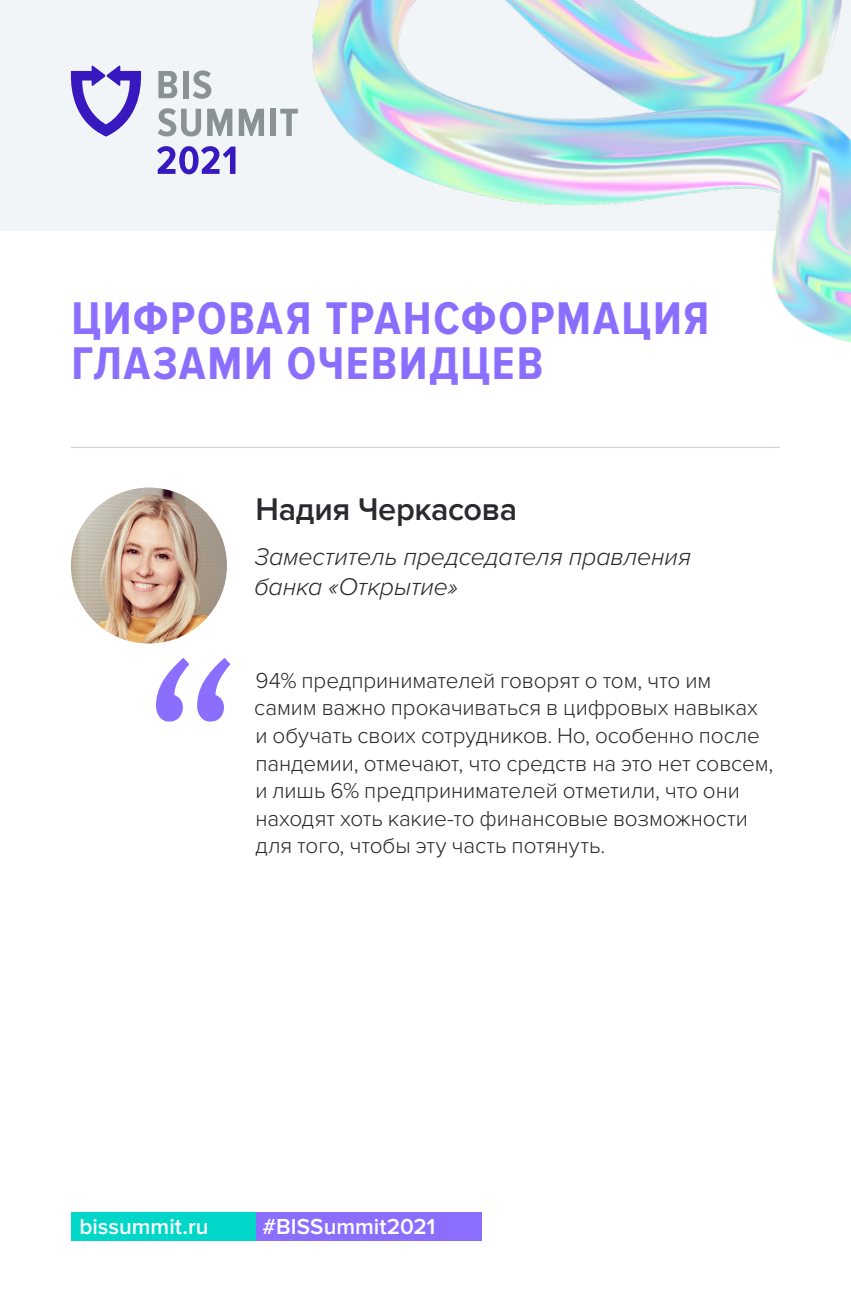
<style>
.page{position:relative;width:851px;height:1312px;background:#fff}
.page>*{position:absolute;margin:0;border:0;box-sizing:border-box;transform-origin:0 0}
.t1{font:700 47.5px/45px "Proxima Nova Cond";letter-spacing:.035em;color:#8c6eff}
.t2{font:600 32.5px "Proxima Nova";letter-spacing:-.01em;color:#282a2d}
.t3{font:italic 300 25px/30px "Proxima Nova";letter-spacing:-.005em;color:#282a2d}
.t4{font:300 22.5px/27.5px "Proxima Nova";letter-spacing:-.005em;color:#282a2d}
.t5{font:600 22.5px "Proxima Nova";color:#fff}
</style>
<div class="page">
<div style="left:0;top:0;width:850px;height:230px;background:#f2f5f7"></div>
<img style="left:312px;top:0;width:538px;height:342px">
<div style="left:255px;top:1212px;width:227px;height:28px;background:#8c6eff"></div>
<div style="left:71px;top:1212px;width:184px;height:28px;background:#00d7c8"></div>
<svg style="left:158px;top:71px;width:19px;height:27px"></svg>
<div style="left:183px;top:71px;width:5px;height:27px;background:#8a9293"></div>
<svg style="left:193px;top:70px;width:18px;height:29px"></svg>
<svg style="left:158px;top:108px;width:43px;height:29px"></svg>
<svg style="left:207px;top:109px;width:25px;height:27px"></svg>
<svg style="left:239px;top:109px;width:25px;height:27px"></svg>
<div style="left:270px;top:109px;width:6px;height:27px;background:#8a9293"></div>
<svg style="left:280px;top:109px;width:18px;height:27px"></svg>
<svg style="left:71px;top:66px;width:70px;height:71px"></svg>
<svg style="left:157px;top:146px;width:78px;height:28px"></svg>
<svg style="left:156px;top:658px;width:74px;height:63px"></svg>
<hr style="left:71px;top:446px;width:709px;height:2px;background:#d0d5de">
<img style="left:71px;top:487px;width:156px;height:156px;border-radius:78px">
<p class="t1" style="left:71px;top:297px;width:639px">ЦИФРОВАЯ ТРАНСФОРМАЦИЯ<br>ГЛАЗАМИ ОЧЕВИДЦЕВ</p>
<p class="t2" style="left:255px;top:490px;width:263px">Надия Черкасова</p>
<p class="t3" style="left:254px;top:541px;width:438px">Заместитель председателя правления банка «Открытие»</p>
<p class="t4" style="left:254px;top:666px;width:520px">94% предпринимателей говорят о том, что им самим важно прокачиваться в цифровых навыках и обучать своих сотрудников. Но, особенно после пандемии, отмечают, что средств на это нет совсем, и лишь 6% предпринимателей отметили, что они находят хоть какие‑то финансовые возможности для того, чтобы эту часть потянуть.</p>
<p class="t5" style="left:79px;top:1212px;width:130px">bissummit.ru</p>
<p class="t5" style="left:262px;top:1212px;width:174px">#BISSummit2021</p>
</div>
